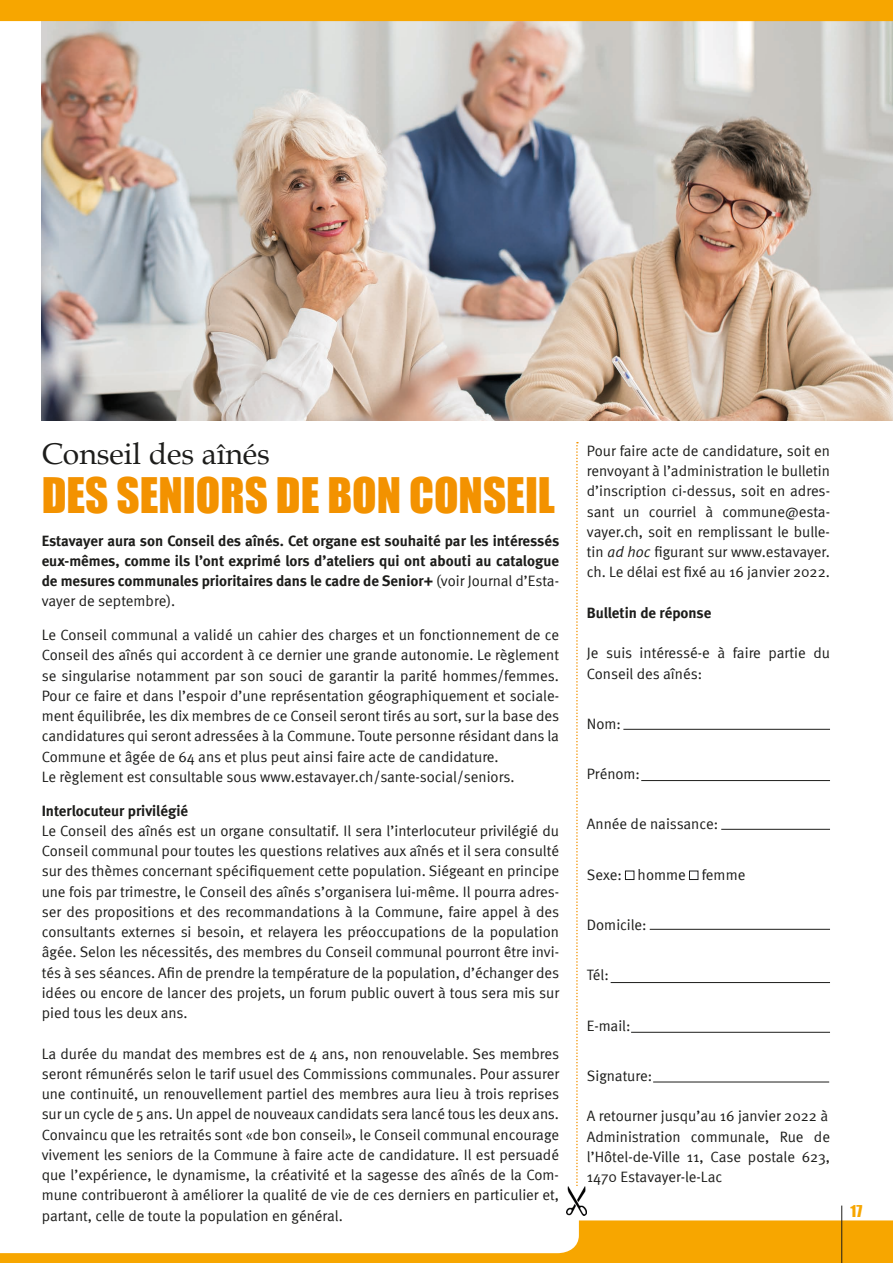
<style>
.page{position:relative;width:893px;height:1263px;background:#fff}
.page>*{position:absolute;margin:0;border:0;box-sizing:border-box;transform-origin:0 0}
.t1{font:45px "Impact";color:#f39200}
.t2{font:30px "Book Antiqua";color:#1d1d1b}
.t3{font:15px/20.2px "Meta Normal";color:#1d1d1b;text-align:justify}
.t4{font:700 15px/20.2px "Meta";color:#1d1d1b;text-align:justify}
.t5{font:15px "Impact";color:#f7a600}
.s1{font-family:"Meta Normal";font-weight:400}
.s2{font-family:"Meta Normal LF";font-style:italic}
</style>
<div class="page">
<img style="left:42px;top:70px;width:851px;height:351px">
<svg style="left:0;top:0;width:893px;height:70px;background:#dfc28c"></svg>
<svg style="left:0;top:1220px;width:893px;height:43px"></svg>
<hr style="left:841px;top:1205px;width:1px;height:58px;background:#1d1d1b">
<div style="left:625px;top:871px;width:9px;height:9px;border:1px solid #1d1d1b"></div>
<div style="left:689px;top:871px;width:9px;height:9px;border:1px solid #1d1d1b"></div>
<svg style="left:576px;top:442px;width:2px;height:744px"></svg>
<hr style="left:623px;top:729px;width:207px;height:1px;background:#1d1d1b">
<hr style="left:641px;top:780px;width:189px;height:1px;background:#1d1d1b">
<hr style="left:721px;top:829px;width:109px;height:1px;background:#1d1d1b">
<hr style="left:650px;top:929px;width:180px;height:1px;background:#1d1d1b">
<hr style="left:611px;top:982px;width:219px;height:1px;background:#1d1d1b">
<hr style="left:631px;top:1032px;width:199px;height:1px;background:#1d1d1b">
<hr style="left:653px;top:1082px;width:176px;height:1px;background:#1d1d1b">
<img style="left:567px;top:1187px;width:20px;height:29px">
<h2 class="t2" style="left:42px;top:435px;width:230px">Conseil des aînés</h2>
<h1 class="t1" style="left:42px;top:461px;width:515px">DES SENIORS DE BON CONSEIL</h1>
<p class="t4" style="left:42px;top:530px;width:519px">Estavayer aura son Conseil des aînés. Cet organe est souhaité par les intéressés eux-mêmes, comme ils l’ont exprimé lors d’ateliers qui ont abouti au catalogue de mesures communales prioritaires dans le cadre de Senior+ <span class="s1">(voir Journal d’Esta-</span></p>
<p class="t3" style="left:42px;top:591px;width:135px">vayer de septembre).</p>
<p class="t3" style="left:42px;top:624px;width:519px;text-align:left">Le Conseil communal a validé un cahier des charges et un fonctionnement de ce Conseil des aînés qui accordent à ce dernier une grande autonomie. Le règlement se singularise notamment par son souci de garantir la parité hommes/femmes.<br>Pour ce faire et dans l’espoir d’une représentation géographiquement et sociale&shy;ment équilibrée, les dix membres de ce Conseil seront tirés au sort, sur la base des candidatures qui seront adressées à la Commune. Toute personne résidant dans la Commune et âgée de 64 ans et plus peut ainsi faire acte de candidature.<br>Le règlement est consultable sous www.estavayer.ch/sante-social/seniors.</p>
<p class="t4" style="left:42px;top:800px;width:148px">Interlocuteur privilégié</p>
<p class="t3" style="left:42px;top:820px;width:519px">Le Conseil des aînés est un organe consultatif. Il sera l’interlocuteur privilégié du Conseil communal pour toutes les questions relatives aux aînés et il sera consulté sur des thèmes concernant spécifiquement cette population. Siégeant en principe une fois par trimestre, le Conseil des aînés s’organisera lui-même. Il pourra adres&shy;ser des propositions et des recommandations à la Commune, faire appel à des consultants externes si besoin, et relayera les préoccupations de la population âgée. Selon les nécessités, des membres du Conseil communal pourront être invi&shy;tés à ses séances. Afin de prendre la température de la population, d’échanger des idées ou encore de lancer des projets, un forum public ouvert à tous sera mis sur pied tous les deux ans.</p>
<p class="t3" style="left:42px;top:1043px;width:519px">La durée du mandat des membres est de 4 ans, non renouvelable. Ses membres seront rémunérés selon le tarif usuel des Commissions communales. Pour assurer une continuité, un renouvellement partiel des membres aura lieu à trois reprises sur un cycle de 5 ans. Un appel de nouveaux candidats sera lancé tous les deux ans.<br>Convaincu que les retraités sont «de bon conseil», le Conseil communal encourage vivement les seniors de la Commune à faire acte de candidature. Il est persuadé que l’expérience, le dynamisme, la créativité et la sagesse des aînés de la Com&shy;mune contribueront à améliorer la qualité de vie de ces derniers en particulier et, partant, celle de toute la population en général.</p>
<p class="t3" style="left:587px;top:440px;width:245px">Pour faire acte de candidature, soit en renvoyant à l’administration le bulletin d’inscription ci-dessus, soit en adres&shy;sant un courriel à commune@esta&shy;vayer.ch, soit en remplissant le bulle&shy;tin <span class="s2">ad hoc</span> figurant sur www.estavayer. ch. Le délai est fixé au 16 janvier 2022.</p>
<p class="t4" style="left:587px;top:602px;width:126px">Bulletin de réponse</p>
<p class="t3" style="left:587px;top:643px;width:245px">Je suis intéressé-e à faire partie du<br>Conseil des aînés:</p>
<p class="t3" style="left:587px;top:713px;width:36px">Nom:</p>
<p class="t3" style="left:587px;top:764px;width:55px">Prénom:</p>
<p class="t3" style="left:587px;top:814px;width:133px">Année de naissance:</p>
<p class="t3" style="left:587px;top:864px;width:160px">Sexe: homme femme</p>
<p class="t3" style="left:587px;top:914px;width:61px">Domicile:</p>
<p class="t3" style="left:587px;top:965px;width:24px">Tél:</p>
<p class="t3" style="left:587px;top:1015px;width:45px">E-mail:</p>
<p class="t3" style="left:587px;top:1065px;width:67px">Signature:</p>
<p class="t3" style="left:587px;top:1106px;width:245px">A retourner jusqu’au 16 janvier 2022 à Administration communale, Rue de l’Hôtel-de-Ville 11, Case postale 623, 1470 Estavayer-le-Lac</p>
<p class="t5" style="left:851px;top:1200px;width:13px">17</p>
</div>
